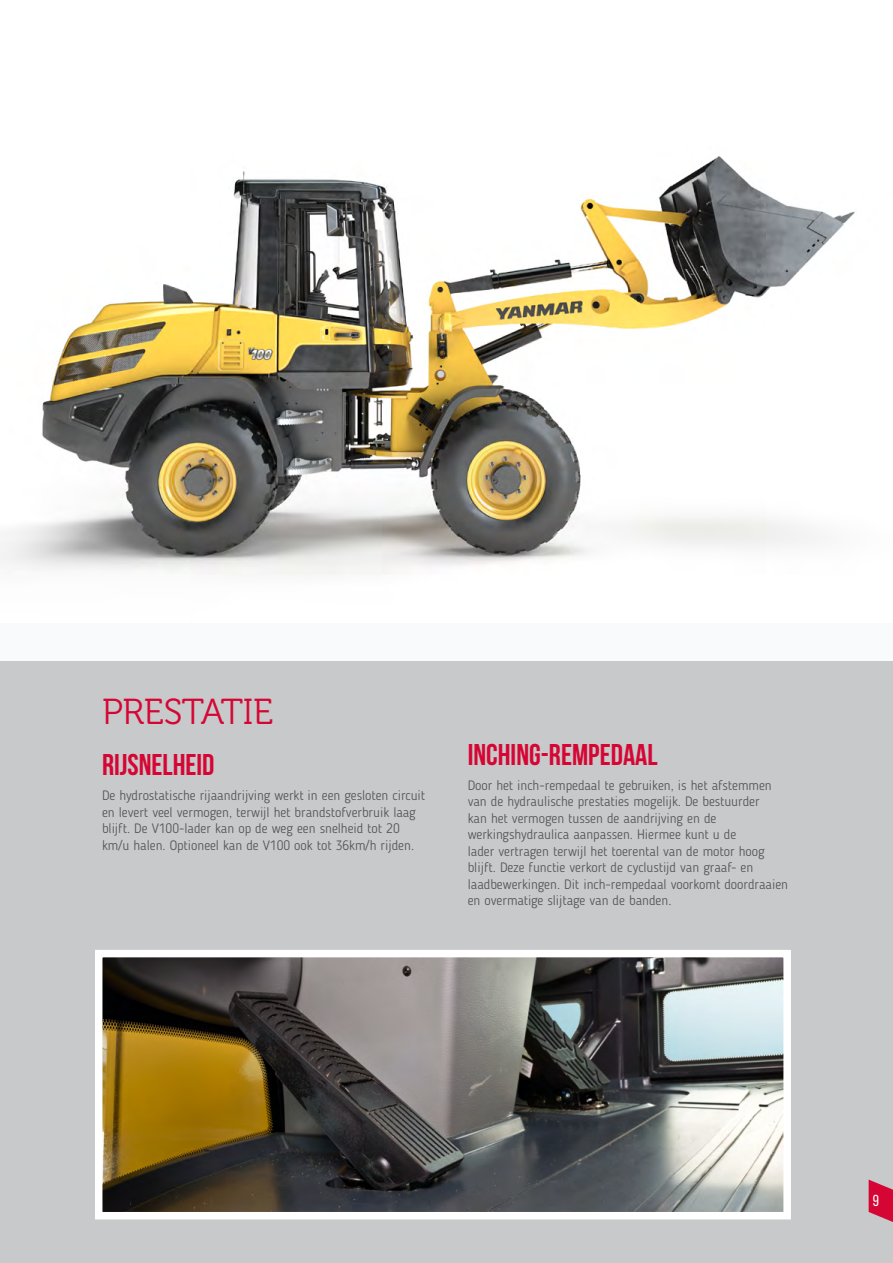
<style>
.page{position:relative;width:893px;height:1263px;background:#fff}
.page>*{position:absolute;margin:0;border:0;box-sizing:border-box;transform-origin:0 0}
.t1{font:36px "Museo 300";letter-spacing:-.01em;color:#d50634}
.t2{font:700 30px "Bebas Neue";color:#d50634}
.t3{font:15.9px "Bebas Neue";color:#fff}
.t4{font:300 13.5px/16.5px "Blogger Sans";color:#535453}
</style>
<div class="page">
<div style="left:0;top:622px;width:893px;height:641px;background:#c7c9ca"></div>
<div style="left:0;top:0;width:893px;height:661px;background:#f9fafc"></div>
<img style="left:9px;top:156px;width:846px;height:418px">
<svg style="left:95px;top:950px;width:696px;height:270px;background:#767165"></svg>
<svg style="left:869px;top:1179px;width:24px;height:43px"></svg>
<h1 class="t1" style="left:102px;top:692px;width:173px">PRESTATIE</h1>
<h2 class="t2" style="left:102px;top:748px;width:114px">RIJSNELHEID</h2>
<p class="t4" style="left:102px;top:787px;width:325px">De hydrostatische rijaandrijving werkt in een gesloten circuit en levert veel vermogen, terwijl het brandstofverbruik laag blijft. De V100-lader kan op de weg een snelheid tot 20 km/u halen. Optioneel kan de V100 ook tot 36km/h rijden.</p>
<h2 class="t2" style="left:468px;top:738px;width:191px">INCHING-REMPEDAAL</h2>
<p class="t4" style="left:468px;top:777px;width:322px">Door het inch-rempedaal te gebruiken, is het afstemmen van de hydraulische prestaties mogelijk. De bestuurder<br>kan het vermogen tussen de aandrijving en de werkingshydraulica aanpassen. Hiermee kunt u de<br>lader vertragen terwijl het toerental van de motor hoog blijft. Deze functie verkort de cyclustijd van graaf- en laadbewerkingen. Dit inch-rempedaal voorkomt doordraaien en overmatige slijtage van de banden.</p>
<p class="t3" style="left:873px;top:1192px;width:8px">9</p>
</div>
